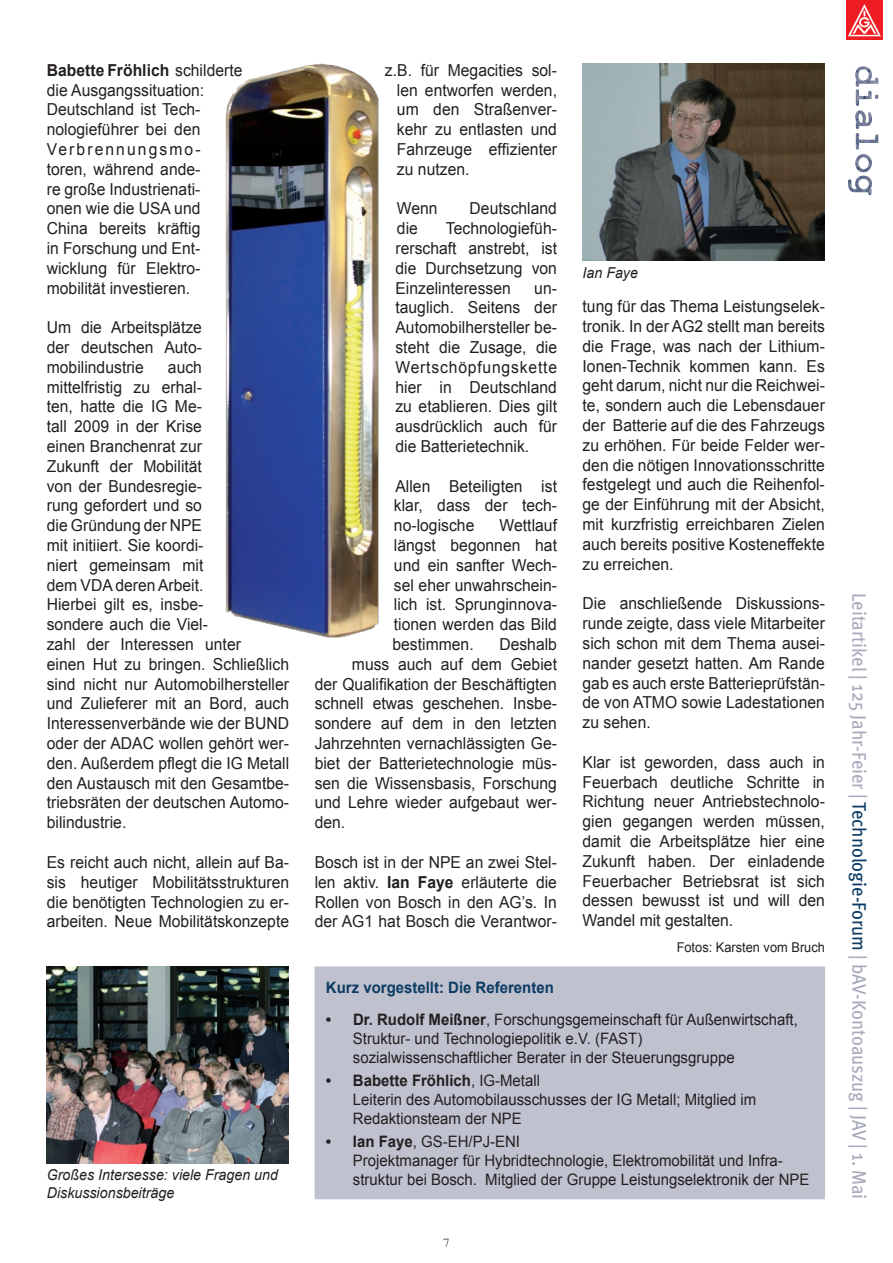
<style>
.page{position:relative;width:893px;height:1263px;background:#fff}
.page>*{position:absolute;margin:0;border:0;box-sizing:border-box;transform-origin:0 0}
.t1{font:19.5px "Meta";color:#a7a9bc;scale:.95 1}
.t2{font:16.5px/19.8px "Arial";color:#231f20;text-align:justify;scale:.95 1}
.t3{font:15.75px/18.9px "Arial";color:#231f20;scale:.95 1}
.t4{font:700 15.75px "Arial";color:#0c3b63;scale:.95 1}
.t5{font:italic 15px/18px "Arial";color:#231f20;scale:.95 1}
.t6{font:13.5px "Arial";color:#231f20;scale:.95 1}
.t7{font:13.5px "Courier New";color:#231f20;scale:.95 1}
.s1{font-weight:700}
.s2{font-family:"Times";font-weight:700}
.s3{color:#0c3b63}
</style>
<div class="page">
<img style="left:225px;top:63px;width:154px;height:575px">
<div style="left:315px;top:966px;width:510px;height:233px;background:#c0c1cf;border:1px solid #c0c1cf"></div>
<img style="left:855px;top:66px;width:23px;height:64px">
<img style="left:847px;top:0;width:35px;height:39px">
<img style="left:583px;top:64px;width:242px;height:197px">
<img style="left:47px;top:966px;width:242px;height:197px">
<p class="t2" style="left:47px;top:60px;width:208px;text-align:left"><span class="s1">Babette Fröhlich</span> schilderte die Ausgangssituation:<br>Deutschland ist Tech&shy;nologieführer bei den<br>Verbrennungsmo&shy;toren, während ande-<br>re große Industrienati-<br>onen wie die USA und<br>China bereits kräftig<br>in Forschung und Ent&shy;wicklung für Elektro&shy;mobilität investieren.</p>
<p class="t2" style="left:47px;top:318px;width:165px">Um die Arbeitsplätze der deutschen Auto&shy;mobilindustrie</p>
<p class="t2" style="left:47px;top:357px;width:257px;text-align:left;text-indent:121px">auch<br>mittelfristig zu erhal-<br>ten, hatte die IG Me-<br>tall 2009 in der Krise<br>einen Branchenrat zur<br>Zukunft der Mobilität<br>von der Bundesregie-<br>rung gefordert und so<br>die Gründung der NPE<br>mit initiiert. Sie koordi-<br>niert gemeinsam mit<br>dem VDA deren Arbeit.<br>Hierbei gilt es, insbe-<br>sondere auch die Viel-<br>zahl der Interessen unter<br>einen Hut zu bringen. Schließlich sind nicht nur Automobilhersteller und Zulieferer mit an Bord, auch<br>Interessenverbände wie der BUND oder der ADAC wollen gehört wer&shy;den. Außerdem pflegt die IG Metall den Austausch mit den Gesamtbe&shy;triebsräten der deutschen Automo&shy;bilindustrie.</p>
<p class="t2" style="left:47px;top:852px;width:257px">Es reicht auch nicht, allein auf Ba&shy;sis heutiger Mobilitätsstrukturen die benötigten Technologien zu er&shy;arbeiten. Neue Mobilitätskonzepte</p>
<p class="t5" style="left:47px;top:1166px;width:245px">Großes Intersesse: viele Fragen und<br>Diskussionsbeiträge</p>
<p class="t2" style="left:397px;top:60px;width:170px;text-indent:-12px">z.B. für Megacities sol&shy;len entworfen werden, um den Straßenver&shy;kehr zu entlasten und Fahrzeuge effizienter zu nutzen.</p>
<p class="t2" style="left:397px;top:199px;width:44px">Wenn</p>
<p class="t2" style="left:470px;top:199px;width:94px">Deutschland</p>
<p class="t2" style="left:397px;top:219px;width:24px">die</p>
<p class="t2" style="left:395px;top:219px;width:172px;text-indent:51px">Technologiefüh&shy;rerschaft anstrebt, ist die Durchsetzung von Einzelinteressen</p>
<p class="t2" style="left:395px;top:278px;width:172px;text-indent:139px">un&shy;tauglich. Seitens der Automobilhersteller be&shy;steht die Zusage, die Wertschöpfungskette hier in Deutschland zu etablieren. Dies gilt ausdrücklich auch für die Batterietechnik.</p>
<p class="t2" style="left:394px;top:476px;width:173px">Allen Beteiligten ist klar, dass der tech&shy;no-logische</p>
<p class="t2" style="left:392px;top:516px;width:175px;text-indent:107px">Wettlauf längst begonnen hat und ein sanfter Wech&shy;sel eher unwahrschein&shy;lich ist. Sprunginnova&shy;tionen werden das Bild bestimmen.</p>
<p class="t2" style="left:499px;top:634px;width:62px">Deshalb</p>
<p class="t2" style="left:352px;top:654px;width:217px">muss auch auf dem Gebiet</p>
<p class="t2" style="left:315px;top:674px;width:257px">der Qualifikation der Beschäftigten</p>
<p class="t2" style="left:315px;top:694px;width:257px">schnell etwas geschehen. Insbe-</p>
<p class="t2" style="left:315px;top:714px;width:257px">sondere auf dem in den letzten</p>
<p class="t2" style="left:315px;top:733px;width:257px">Jahrzehnten vernachlässigten Ge-</p>
<p class="t2" style="left:315px;top:753px;width:257px">biet der Batterietechnologie müs-</p>
<p class="t2" style="left:315px;top:773px;width:257px">sen die Wissensbasis, Forschung</p>
<p class="t2" style="left:315px;top:793px;width:257px">und Lehre wieder aufgebaut wer-</p>
<p class="t2" style="left:315px;top:813px;width:34px">den.</p>
<p class="t2" style="left:315px;top:852px;width:257px">Bosch ist in der NPE an zwei Stel&shy;len aktiv. <span class="s1">Ian Faye</span> erläuterte die Rollen von Bosch in den AG’s. In der AG1 hat Bosch die Verantwor-</p>
<p class="t5" style="left:583px;top:264px;width:60px">Ian Faye</p>
<p class="t2" style="left:583px;top:297px;width:257px">tung für das Thema Leistungselek&shy;tronik. In der AG2 stellt man bereits die Frage, was nach der Lithium-Ionen-Technik kommen kann. Es geht darum, nicht nur die Reichwei&shy;te, sondern auch die Lebensdauer der Batterie auf die des Fahrzeugs zu erhöhen. Für beide Felder wer&shy;den die nötigen Innovationsschritte festgelegt und auch die Reihenfol&shy;ge der Einführung mit der Absicht, mit kurzfristig erreichbaren Zielen auch bereits positive Kosteneffekte zu erreichen.</p>
<p class="t2" style="left:583px;top:594px;width:257px">Die anschließende Diskussions&shy;runde zeigte, dass viele Mitarbeiter sich schon mit dem Thema ausei&shy;nander gesetzt hatten. Am Rande gab es auch erste Batterieprüfstän&shy;de von ATMO sowie Ladestationen zu sehen.</p>
<p class="t2" style="left:583px;top:752px;width:257px">Klar ist geworden, dass auch in Feuerbach deutliche Schritte in Richtung neuer Antriebstechnolo&shy;gien gegangen werden müssen, damit die Arbeitsplätze hier eine Zukunft haben. Der einladende Feuerbacher Betriebsrat ist sich dessen bewusst ist und will den Wandel mit gestalten.</p>
<p class="t6" style="left:677px;top:938px;width:158px">Fotos: Karsten vom Bruch</p>
<p class="t4" style="left:326px;top:977px;width:241px">Kurz vorgestellt: Die Referenten</p>
<p class="t3" style="left:353px;top:1010px;width:470px;text-indent:-27px"><span class="s2">•</span> <span class="s1">Dr. Rudolf Meißner</span>, Forschungsgemeinschaft für Außenwirtschaft,<br>Struktur- und Technologiepolitik e.V. (FAST) sozialwissenschaftlicher Berater in der Steuerungsgruppe</p>
<p class="t3" style="left:353px;top:1071px;width:426px;text-indent:-27px"><span class="s2">•</span> <span class="s1">Babette Fröhlich</span>, IG-Metall<br>Leiterin des Automobilausschusses der IG Metall; Mitglied im<br>Redaktionsteam der NPE</p>
<p class="t3" style="left:353px;top:1132px;width:482px;text-indent:-27px"><span class="s2">•</span> <span class="s1">Ian Faye</span>, GS-EH/PJ-ENI<br>Projektmanager für Hybridtechnologie, Elektromobilität und Infra&shy;struktur bei Bosch. Mitglied der Gruppe Leistungselektronik der NPE</p>
<p class="t7" style="left:443px;top:1234px;width:10px">7</p>
<p class="t1" style="left:871px;top:593px;width:640px;rotate:90deg">Leitartikel | 125 Jahr-Feier | <span class="s3">Technologie-Forum</span> | bAV-Kontoauszug | JAV | 1. Mai</p>
</div>
